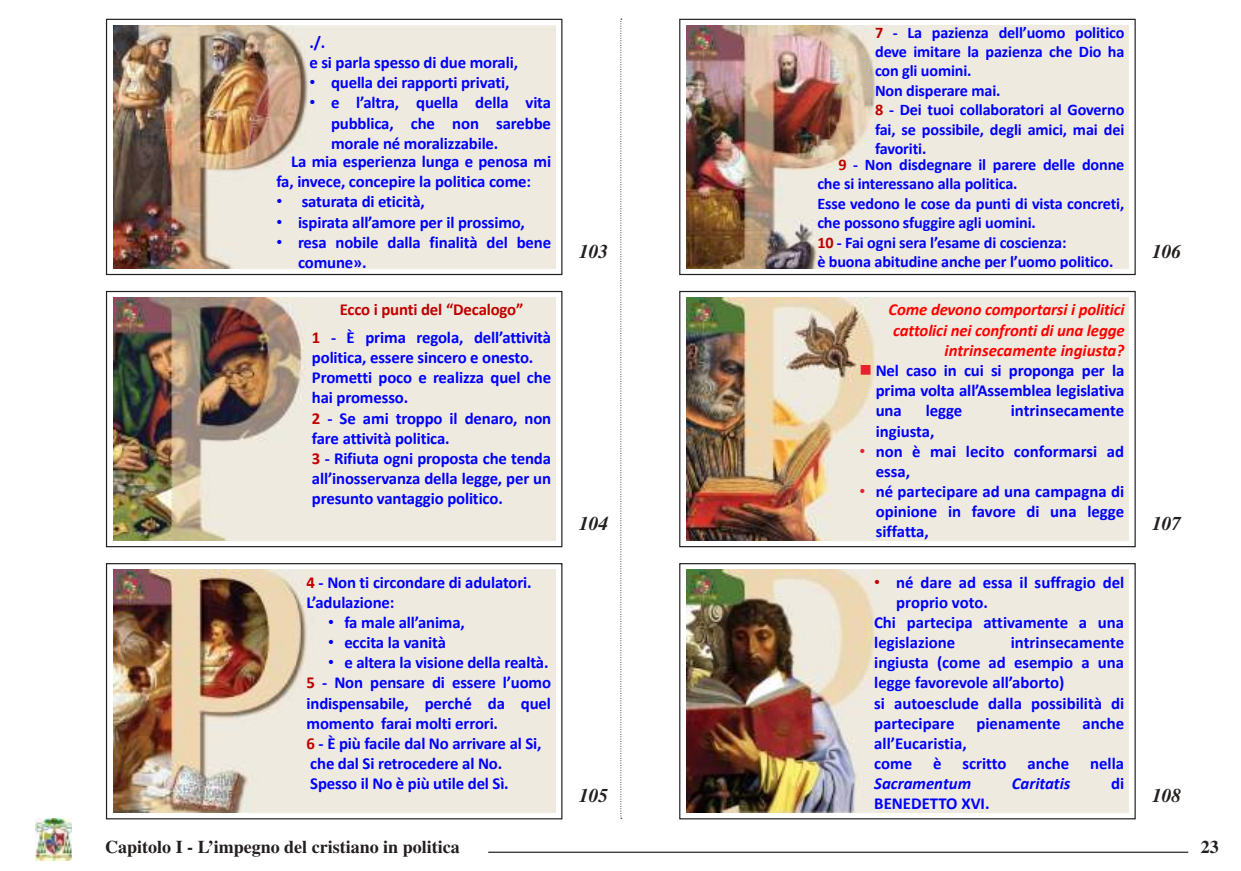
<style>
.page{position:relative;width:1241px;height:871px;background:#fff}
.page>*{position:absolute;margin:0;border:0;box-sizing:border-box;transform-origin:0 0}
.t1{font:italic 700 19.5px "Times LT Std";color:#241f1f}
.t2{font:700 18px "Times LT Std";color:#241f1f}
.t3{font:700 16.8px/20.1px "Calibri";letter-spacing:-.01em;color:#00f}
.t4{font:italic 700 16.8px "Calibri";letter-spacing:-.01em;color:#f00}
.t5{font:italic 700 16.8px "Calibri";color:#00f}
.t6{font:700 16.2px/19.5px "Calibri";letter-spacing:-.01em;color:#00f}
.s1{font-family:"Arial";font-weight:400}
.s2{color:#c00000}
.s3{color:#e6212c}
.s4{font-family:"Arial";font-weight:400;color:#e6212c}
.s5{font-family:"Arial";font-weight:400;color:#c00000}
</style>
<div class="page">
<hr style="left:488px;top:852px;width:700px;height:1px;background:#241f1f">
<img style="left:113px;top:25px;width:442px;height:243px">
<div style="left:106px;top:19px;width:456px;height:256px;border:1px solid #241f1f"></div>
<svg style="left:620px;top:19px;width:2px;height:800px"></svg>
<img style="left:35px;top:818px;width:37px;height:43px">
<img style="left:113px;top:298px;width:442px;height:243px">
<div style="left:106px;top:291px;width:456px;height:256px;border:1px solid #241f1f"></div>
<img style="left:113px;top:570px;width:442px;height:243px">
<div style="left:106px;top:563px;width:456px;height:256px;border:1px solid #241f1f"></div>
<img style="left:686px;top:25px;width:442px;height:243px">
<div style="left:679px;top:19px;width:457px;height:256px;border:1px solid #241f1f"></div>
<img style="left:686px;top:297px;width:442px;height:243px">
<div style="left:679px;top:291px;width:457px;height:256px;border:1px solid #241f1f"></div>
<img style="left:686px;top:570px;width:442px;height:243px">
<div style="left:679px;top:563px;width:457px;height:256px;border:1px solid #241f1f"></div>
<p class="t3" style="left:309px;top:32px;width:210px">./.<br>e si parla spesso di due morali,</p>
<p class="t3" style="left:309px;top:72px;width:201px"><span class="s1">•</span> quella dei rapporti privati,</p>
<p class="t3" style="left:331px;top:93px;width:222px;text-align:justify;text-indent:-22px"><span class="s1">•</span> e l’altra, quella della vita pubblica, che non sarebbe morale né moralizzabile.</p>
<p class="t3" style="left:276px;top:151px;width:276px;text-indent:15px">La mia esperienza lunga e penosa mi fa, invece, concepire la politica come:</p>
<p class="t3" style="left:276px;top:191px;width:150px"><span class="s1">•</span> saturata di eticità,</p>
<p class="t3" style="left:276px;top:212px;width:250px"><span class="s1">•</span> ispirata all’amore per il prossimo,</p>
<p class="t3" style="left:298px;top:232px;width:255px;text-indent:-22px"><span class="s1">•</span> resa nobile dalla finalità del bene comune».</p>
<p class="t3" style="left:312px;top:296px;width:241px;line-height:27.3px;text-align:center"><span class="s2">Ecco i punti del “Decalogo”<br>1</span> - È prima regola, dell’attività</p>
<p class="t3" style="left:312px;top:347px;width:241px">politica, essere sincero e onesto.<br>Prometti poco e realizza quel che hai promesso.<br><span class="s2">2</span> - Se ami troppo il denaro, non fare attività politica.<br><span class="s2">3</span> - Rifiuta ogni proposta che tenda all’inosservanza della legge, per un presunto vantaggio politico.</p>
<p class="t3" style="left:307px;top:572px;width:227px"><span class="s2">4</span> - Non ti circondare di adulatori.<br>L’adulazione:</p>
<p class="t3" style="left:328px;top:612px;width:138px"><span class="s1">•</span> fa male all’anima,</p>
<p class="t3" style="left:328px;top:632px;width:119px"><span class="s1">•</span> eccita la vanità</p>
<p class="t3" style="left:307px;top:652px;width:246px;text-indent:22px"><span class="s1">•</span> e altera la visione della realtà.<br><span class="s2">5</span> - Non pensare di essere l’uomo indispensabile, perché da quel momento farai molti errori.<br><span class="s2">6</span> - È più facile dal No arrivare al Si, che dal Si retrocedere al No.<br>Spesso il No è più utile del Sì.</p>
<p class="t6" style="left:875px;top:22px;width:251px"><span class="s2">7</span> - La pazienza dell’uomo politico deve imitare la pazienza che Dio ha con gli uomini.<br>Non disperare mai.<br><span class="s2">8</span> - Dei tuoi collaboratori al Governo fai, se possibile, degli amici, mai dei favoriti.</p>
<p class="t6" style="left:817px;top:154px;width:309px;text-indent:21px"><span class="s2">9</span> - Non disdegnare il parere delle donne che si interessano alla politica.<br>Esse vedono le cose da punti di vista concreti, che possono sfuggire agli uomini.<br><span class="s2">10</span> - Fai ogni sera l’esame di coscienza:<br>è buona abitudine anche per l’uomo politico.</p>
<p class="t4" style="left:888px;top:298px;width:238px">Come devono comportarsi i politici</p>
<p class="t4" style="left:893px;top:318px;width:233px">cattolici nei confronti di una legge</p>
<p class="t4" style="left:944px;top:338px;width:181px">intrinsecamente ingiusta?</p>
<p class="t3" style="left:859px;top:360px;width:266px"><span class="s3">◼</span> Nel caso in cui si proponga per la</p>
<p class="t3" style="left:876px;top:380px;width:250px">prima volta all’Assemblea legislativa</p>
<p class="t3" style="left:876px;top:400px;width:28px">una</p>
<p class="t3" style="left:926px;top:400px;width:38px">legge</p>
<p class="t3" style="left:1011px;top:400px;width:115px">intrinsecamente</p>
<p class="t3" style="left:876px;top:421px;width:60px">ingiusta,</p>
<p class="t3" style="left:876px;top:441px;width:250px;text-indent:-16px"><span class="s4">•</span> non è mai lecito conformarsi ad essa,</p>
<p class="t3" style="left:876px;top:481px;width:250px;text-align:justify;text-indent:-16px"><span class="s4">•</span> né partecipare ad una campagna di opinione in favore di una legge siffatta,</p>
<p class="t3" style="left:874px;top:572px;width:251px"><span class="s5">•</span> né dare ad essa il suffragio del</p>
<p class="t3" style="left:896px;top:592px;width:93px">proprio voto.</p>
<p class="t3" style="left:874px;top:612px;width:251px">Chi partecipa attivamente a una</p>
<p class="t3" style="left:874px;top:632px;width:82px">legislazione</p>
<p class="t1" style="left:579px;top:240px;width:31px">103</p>
<p class="t1" style="left:1152px;top:240px;width:31px">106</p>
<p class="t1" style="left:579px;top:512px;width:31px">104</p>
<p class="t1" style="left:1152px;top:512px;width:31px">107</p>
<p class="t3" style="left:874px;top:632px;width:252px;text-indent:136px">intrinsecamente ingiusta (come ad esempio a una legge favorevole all’aborto)<br>si autoesclude dalla possibilità di partecipare</p>
<p class="t3" style="left:976px;top:713px;width:86px">pienamente</p>
<p class="t3" style="left:1082px;top:713px;width:43px">anche</p>
<p class="t3" style="left:874px;top:733px;width:251px">all’Eucaristia,<br>come è scritto anche nella</p>
<p class="t5" style="left:874px;top:772px;width:98px">Sacramentum</p>
<p class="t5" style="left:1012px;top:772px;width:60px">Caritatis</p>
<p class="t3" style="left:1111px;top:773px;width:15px">di</p>
<p class="t3" style="left:874px;top:793px;width:117px">BENEDETTO XVI.</p>
<p class="t1" style="left:579px;top:784px;width:31px">105</p>
<p class="t1" style="left:1152px;top:784px;width:31px">108</p>
<p class="t2" style="left:105px;top:836px;width:356px">Capitolo I - L’impegno del cristiano in politica</p>
<p class="t2" style="left:1201px;top:836px;width:19px">23</p>
</div>
